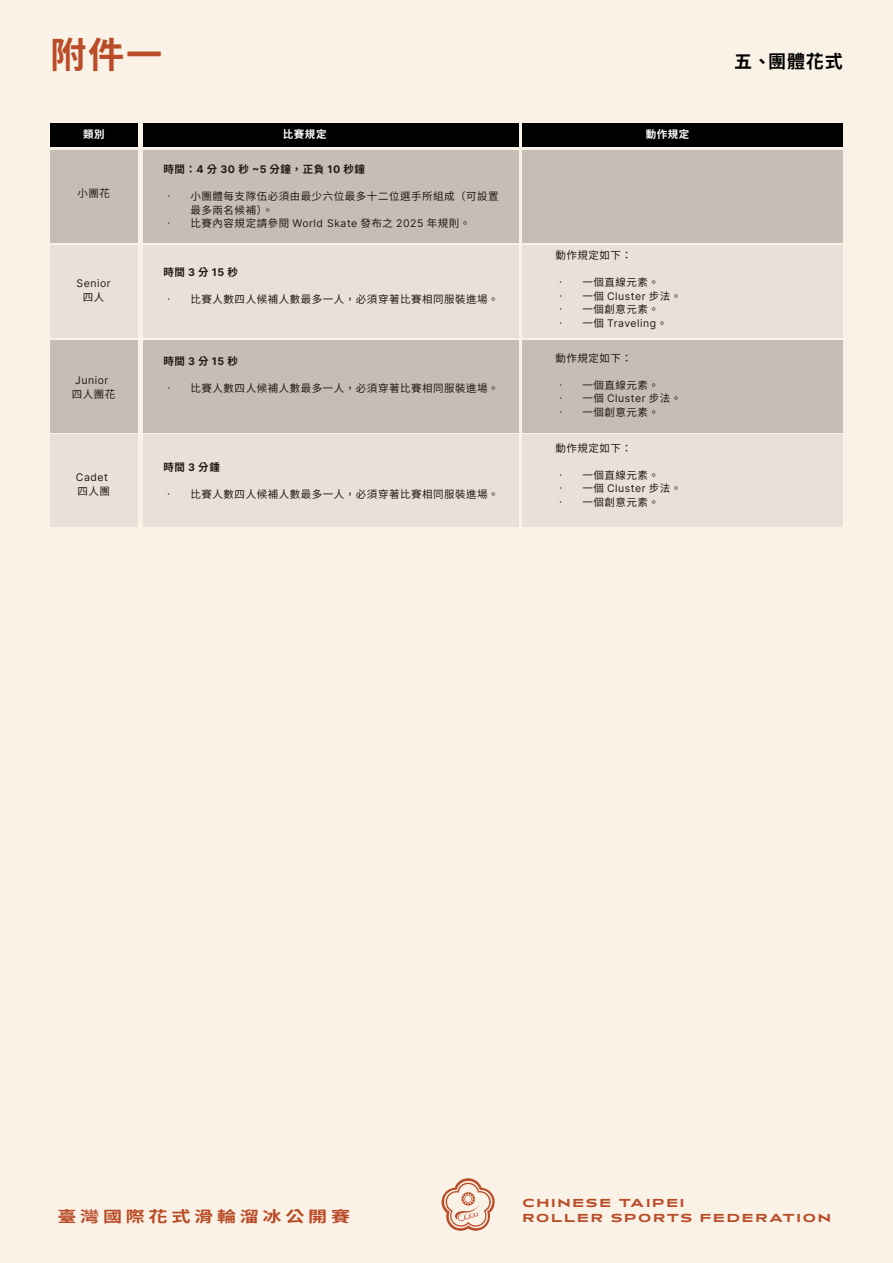
<style>
.page{position:relative;width:893px;height:1263px;background:#faf2e7}
.page>*{position:absolute;margin:0;border:0;box-sizing:border-box;transform-origin:0 0}
.t1{font:700 36.15px "Noto Sans CJ Ktc";color:#ba4c27}
.t2{font:700 18px "Noto Sans CJ Ktc";color:#000}
.t3{font:700 15.15px "Noto Sans TC";letter-spacing:.2em;color:#ba4c27;scale:1.25 1}
.t4{font:700 12px/14.4px "Anisette Std";letter-spacing:.2em;color:#ba4c27}
.t5{font:10.5px/13.5px "Noto Sans CJ Ktc";letter-spacing:.05em;color:#231815}
.t6{font:10.5px "Inter";letter-spacing:.05em;color:#231815}
.t7{font:700 10.5px "Noto Sans CJ Ktc";letter-spacing:.05em;color:#231815}
.t8{font:700 10.5px "Noto Sans CJ Ktc";letter-spacing:.05em;color:#fff}
.s1{font-family:"Inter"}
.s2{font-family:"Noto Sans CJ Ktc"}
</style>
<div class="page">
<svg style="left:442px;top:1178px;width:53px;height:53px"></svg>
<div style="left:143px;top:150px;width:376px;height:93px;background:#c4beb6"></div>
<div style="left:522px;top:150px;width:321px;height:93px;background:#c4beb6"></div>
<div style="left:143px;top:123px;width:376px;height:23px;background:#000"></div>
<div style="left:50px;top:150px;width:88px;height:93px;background:#c4beb6"></div>
<div style="left:143px;top:245px;width:376px;height:93px;background:#e9e1d8"></div>
<div style="left:522px;top:245px;width:321px;height:93px;background:#e9e1d8"></div>
<div style="left:50px;top:245px;width:88px;height:93px;background:#e9e1d8"></div>
<div style="left:143px;top:340px;width:376px;height:92px;background:#c4beb6"></div>
<div style="left:522px;top:340px;width:321px;height:92px;background:#c4beb6"></div>
<div style="left:50px;top:340px;width:88px;height:92px;background:#c4beb6"></div>
<div style="left:143px;top:434px;width:376px;height:93px;background:#e9e1d8"></div>
<div style="left:522px;top:434px;width:321px;height:93px;background:#e9e1d8"></div>
<div style="left:50px;top:434px;width:88px;height:93px;background:#e9e1d8"></div>
<div style="left:50px;top:123px;width:88px;height:23px;background:#000"></div>
<div style="left:522px;top:123px;width:321px;height:23px;background:#000"></div>
<h1 class="t1" style="left:50px;top:35px;width:114px">附件一</h1>
<p class="t8" style="left:83px;top:129px;width:23px">類別</p>
<p class="t8" style="left:283px;top:129px;width:45px">比賽規定</p>
<p class="t5" style="left:77px;top:186px;width:34px">小團花</p>
<p class="t6" style="left:77px;top:276px;width:36px">Senior</p>
<p class="t5" style="left:83px;top:290px;width:23px">四人</p>
<p class="t6" style="left:75px;top:373px;width:35px">Junior</p>
<p class="t5" style="left:72px;top:387px;width:45px">四人團花</p>
<p class="t6" style="left:76px;top:470px;width:34px">Cadet</p>
<p class="t5" style="left:77px;top:484px;width:34px">四人團</p>
<p class="t7" style="left:164px;top:163px;width:203px">時間：<span class="s1">4</span> 分 <span class="s1">30</span> 秒 <span class="s1">~5</span> 分鐘，正負 <span class="s1">10</span> 秒鐘</p>
<p class="t5" style="left:191px;top:190px;width:310px;text-indent:-27px">• 小團體每支隊伍必須由最少六位最多十二位選手所組成（可設置最多兩名候補）。</p>
<p class="t5" style="left:164px;top:217px;width:308px">• 比賽內容規定請參閱 <span class="s1">World Skate</span> 發布之 <span class="s1">2025</span> 年規則。</p>
<p class="t7" style="left:164px;top:266px;width:76px">時間<span class="s1">3</span>分<span class="s1">15</span>秒</p>
<p class="t5" style="left:164px;top:292px;width:337px">• 比賽人數四人候補人數最多一人，必須穿著比賽相同服裝進場。</p>
<p class="t7" style="left:164px;top:355px;width:76px">時間<span class="s1">3</span>分<span class="s1">15</span>秒</p>
<p class="t5" style="left:164px;top:382px;width:337px">• 比賽人數四人候補人數最多一人，必須穿著比賽相同服裝進場。</p>
<p class="t7" style="left:164px;top:461px;width:58px">時間 <span class="s1">3</span> 分鍾</p>
<p class="t5" style="left:164px;top:487px;width:337px">• 比賽人數四人候補人數最多一人，必須穿著比賽相同服裝進場。</p>
<p class="t8" style="left:646px;top:129px;width:45px">動作規定</p>
<p class="t5" style="left:555px;top:249px;width:78px">動作規定如下：</p>
<p class="t5" style="left:555px;top:276px;width:105px">• 一個直線元素。</p>
<p class="t6" style="left:555px;top:288px;width:128px"><span class="s2">• 一個</span> Cluster <span class="s2">步法。</span></p>
<p class="t5" style="left:555px;top:303px;width:105px">• 一個創意元素。</p>
<p class="t6" style="left:555px;top:315px;width:113px"><span class="s2">• 一個</span> Traveling<span class="s2">。</span></p>
<p class="t5" style="left:555px;top:351px;width:78px">動作規定如下：</p>
<p class="t5" style="left:555px;top:378px;width:105px">• 一個直線元素。</p>
<p class="t6" style="left:555px;top:391px;width:128px"><span class="s2">• 一個</span> Cluster <span class="s2">步法。</span></p>
<p class="t5" style="left:555px;top:405px;width:105px">• 一個創意元素。</p>
<p class="t5" style="left:555px;top:441px;width:78px">動作規定如下：</p>
<p class="t5" style="left:555px;top:468px;width:105px">• 一個直線元素。</p>
<p class="t6" style="left:555px;top:481px;width:128px"><span class="s2">• 一個</span> Cluster <span class="s2">步法。</span></p>
<p class="t5" style="left:555px;top:495px;width:105px">• 一個創意元素。</p>
<h2 class="t2" style="left:734px;top:52px;width:110px">五、團體花式</h2>
<h3 class="t3" style="left:57px;top:1207px;width:236px">臺灣國際花式滑輪溜冰公開賽</h3>
<p class="t4" style="left:523px;top:1196px;width:309px">CHINESE TAIPEI<br>ROLLER SPORTS FEDERATION</p>
</div>
